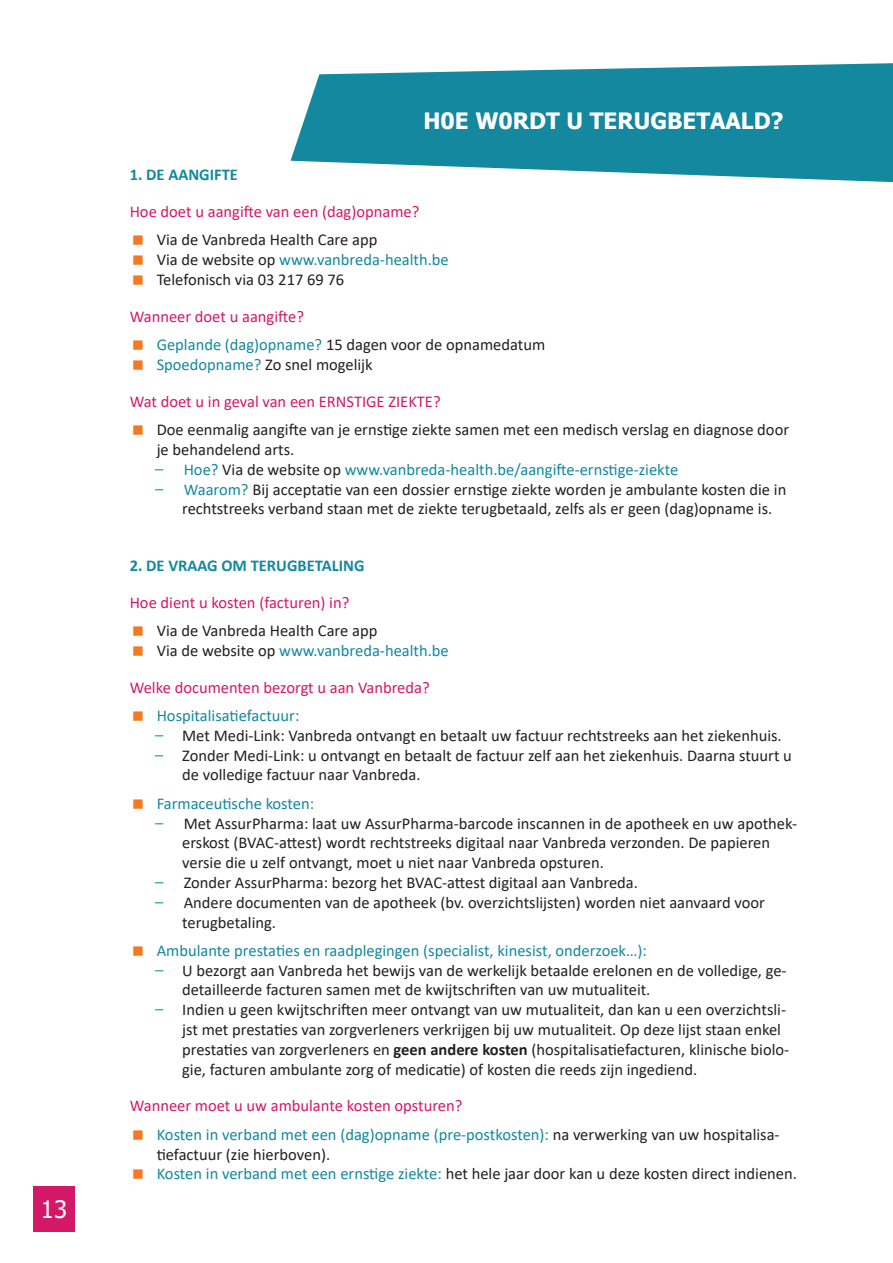
<style>
.page{position:relative;width:893px;height:1263px;background:#fff}
.page>*{position:absolute;margin:0;border:0;box-sizing:border-box;transform-origin:0 0}
.t1{font:24px "Tahoma";color:#fff}
.t2{font:700 22.5px "Tahoma";color:#fff}
.t3{font:16.5px/19.8px "Calibri";color:#231f20}
.t4{font:16.5px "Calibri";color:#13889f}
.t5{font:16.5px "Calibri";color:#d41868}
.t6{font:700 16.5px "Calibri";color:#13889f}
.s1{color:#231f20}
.s2{color:#13889f}
.s3{color:#15a98e}
.s4{font-weight:700}
</style>
<div class="page">
<svg style="left:291px;top:63px;width:602px;height:119px;background:#379aad"></svg>
<div style="left:33px;top:1186px;width:42px;height:46px;background:#d41868"></div>
<p class="t1" style="left:41px;top:1193px;width:28px">13</p>
<p class="t2" style="left:423px;top:105px;width:362px">H0E W0RDT U TERUGBETAALD?</p>
<p class="t6" style="left:130px;top:163px;width:110px">1. DE AANGIFTE</p>
<p class="t5" style="left:130px;top:200px;width:291px">Hoe doet u aangifte van een (dag)opname?</p>
<p class="t3" style="left:157px;top:230px;width:222px">Via de Vanbreda Health Care app</p>
<p class="t4" style="left:157px;top:248px;width:294px"><span class="s1">Via de website op</span> www.vanbreda-health.be</p>
<p class="t3" style="left:157px;top:269px;width:189px">Telefonisch via 03 217 69 76</p>
<p class="t5" style="left:130px;top:305px;width:176px">Wanneer doet u aangifte?</p>
<p class="t3" style="left:157px;top:334px;width:390px"><span class="s2">Geplande (dag)opname?</span> 15 dagen voor de opnamedatum</p>
<p class="t3" style="left:157px;top:354px;width:218px"><span class="s2">Spoedopname?</span> Zo snel mogelijk</p>
<p class="t5" style="left:130px;top:390px;width:312px">Wat doet u in geval van een ERNSTIGE ZIEKTE?</p>
<p class="t3" style="left:157px;top:419px;width:634px">Doe eenmalig aangifte van je ernstige ziekte samen met een medisch verslag en diagnose door je behandelend arts.</p>
<p class="t4" style="left:155px;top:458px;width:524px"><span class="s3">͵</span> Hoe? <span class="s1">Via de website op</span> www.vanbreda-health.be/aangifte-ernstige-ziekte</p>
<p class="t3" style="left:182px;top:479px;width:606px;text-indent:-27px"><span class="s3">͵</span> <span class="s2">Waarom?</span> Bij acceptatie van een dossier ernstige ziekte worden je ambulante kosten die in rechtstreeks verband staan met de ziekte terugbetaald, zelfs als er geen (dag)opname is.</p>
<p class="t6" style="left:130px;top:554px;width:236px">2. DE VRAAG OM TERUGBETALING</p>
<p class="t5" style="left:130px;top:591px;width:221px">Hoe dient u kosten (facturen) in?</p>
<p class="t3" style="left:157px;top:620px;width:222px">Via de Vanbreda Health Care app</p>
<p class="t4" style="left:157px;top:639px;width:294px"><span class="s1">Via de website op</span> www.vanbreda-health.be</p>
<p class="t5" style="left:130px;top:676px;width:301px">Welke documenten bezorgt u aan Vanbreda?</p>
<p class="t4" style="left:157px;top:704px;width:144px">Hospitalisatiefactuur:</p>
<p class="t3" style="left:155px;top:725px;width:628px"><span class="s3">͵</span> Met Medi-Link: Vanbreda ontvangt en betaalt uw factuur rechtstreeks aan het ziekenhuis.</p>
<p class="t3" style="left:182px;top:745px;width:611px;text-indent:-27px"><span class="s3">͵</span> Zonder Medi-Link: u ontvangt en betaalt de factuur zelf aan het ziekenhuis. Daarna stuurt u de volledige factuur naar Vanbreda.</p>
<p class="t4" style="left:157px;top:792px;width:159px">Farmaceutische kosten:</p>
<p class="t3" style="left:182px;top:813px;width:616px;text-indent:-27px"><span class="s3">͵</span> Met AssurPharma: laat uw AssurPharma-barcode inscannen in de apotheek en uw apothek&shy;erskost (BVAC-attest) wordt rechtstreeks digitaal naar Vanbreda verzonden. De papieren versie die u zelf ontvangt, moet u niet naar Vanbreda opsturen.</p>
<p class="t3" style="left:155px;top:872px;width:484px"><span class="s3">͵</span> Zonder AssurPharma: bezorg het BVAC-attest digitaal aan Vanbreda.</p>
<p class="t3" style="left:182px;top:892px;width:584px;text-indent:-27px"><span class="s3">͵</span> Andere documenten van de apotheek (bv. overzichtslijsten) worden niet aanvaard voor terugbetaling.</p>
<p class="t4" style="left:157px;top:939px;width:492px">Ambulante prestaties en raadplegingen (specialist, kinesist, onderzoek…):</p>
<p class="t3" style="left:182px;top:960px;width:606px;text-indent:-27px"><span class="s3">͵</span> U bezorgt aan Vanbreda het bewijs van de werkelijk betaalde erelonen en de volledige, ge&shy;detailleerde facturen samen met de kwijtschriften van uw mutualiteit.</p>
<p class="t3" style="left:182px;top:999px;width:609px;text-indent:-27px"><span class="s3">͵</span> Indien u geen kwijtschriften meer ontvangt van uw mutualiteit, dan kan u een overzichtsli&shy;jst met prestaties van zorgverleners verkrijgen bij uw mutualiteit. Op deze lijst staan enkel prestaties van zorgverleners en <span class="s4">geen andere kosten</span> (hospitalisatiefacturen, klinische biolo&shy;gie, facturen ambulante zorg of medicatie) of kosten die reeds zijn ingediend.</p>
<p class="t5" style="left:130px;top:1094px;width:334px">Wanneer moet u uw ambulante kosten opsturen?</p>
<p class="t3" style="left:157px;top:1124px;width:624px"><span class="s2">Kosten in verband met een (dag)opname (pre-postkosten):</span> na verwerking van uw hospitalisa&shy;tiefactuur (zie hierboven).</p>
<p class="t3" style="left:157px;top:1163px;width:642px"><span class="s2">Kosten in verband met een ernstige ziekte:</span> het hele jaar door kan u deze kosten direct indienen.</p>
</div>
